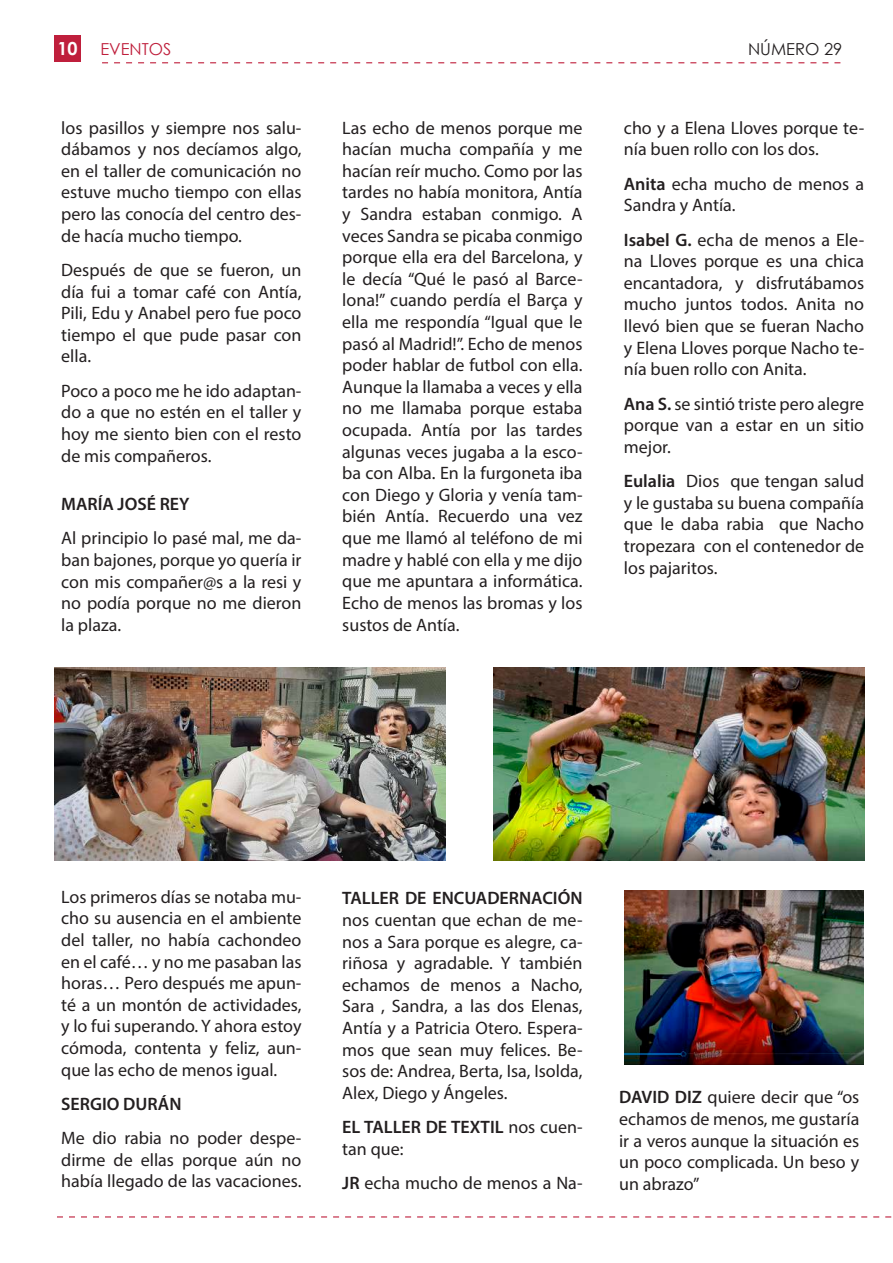
<style>
.page{position:relative;width:893px;height:1263px;background:#fff}
.page>*{position:absolute;margin:0;border:0;box-sizing:border-box;transform-origin:0 0}
.t1{font:18px/21.6px "Myriad Pro";color:#231f20;text-align:justify}
.t2{font:600 18px/21.6px "Myriad Pro";color:#231f20}
.t3{font:700 18px "Century Gothic";color:#fff}
.t4{font:16.5px "Century Gothic";color:#231f20}
.t5{font:16.5px "Century Gothic";color:#bf1f3c}
.s1{font-weight:600}
.s2{font-weight:400}
</style>
<div class="page">
<svg style="left:57px;top:1216px;width:835px;height:1px"></svg>
<svg style="left:102px;top:62px;width:738px;height:1px"></svg>
<div style="left:54px;top:35px;width:27px;height:27px;background:#bf1f3c"></div>
<img style="left:54px;top:667px;width:391px;height:194px">
<img style="left:624px;top:891px;width:240px;height:174px">
<img style="left:494px;top:667px;width:371px;height:194px">
<p class="t3" style="left:58px;top:35px;width:22px">10</p>
<p class="t5" style="left:100px;top:37px;width:73px">EVENTOS</p>
<p class="t4" style="left:748px;top:37px;width:96px">NÚMERO 29</p>
<p class="t1" style="left:61px;top:117px;width:242px">los pasillos y siempre nos salu&shy;dábamos y nos decíamos algo, en el taller de comunicación no estuve mucho tiempo con ellas pero las conocía del centro des&shy;de hacía mucho tiempo.</p>
<p class="t1" style="left:61px;top:259px;width:242px">Después de que se fueron, un día fui a tomar café con Antía, Pili, Edu y Anabel pero fue poco tiempo el que pude pasar con ella.</p>
<p class="t1" style="left:61px;top:380px;width:242px">Poco a poco me he ido adaptan&shy;do a que no estén en el taller y hoy me siento bien con el resto de mis compañeros.</p>
<p class="t2" style="left:61px;top:493px;width:130px">MARÍA JOSÉ REY</p>
<p class="t1" style="left:61px;top:527px;width:242px">Al principio lo pasé mal, me da&shy;ban bajones, porque yo quería ir con mis compañer@s a la resi y no podía porque no me dieron la plaza.</p>
<p class="t1" style="left:342px;top:117px;width:242px">Las echo de menos porque me hacían mucha compañía y me hacían reír mucho. Como por las tardes no había monitora, Antía y Sandra estaban conmigo. A veces Sandra se picaba conmigo porque ella era del Barcelona, y le decía “Qué le pasó al Barce&shy;lona!” cuando perdía el Barça y ella me respondía “Igual que le pasó al Madrid!”. Echo de menos poder hablar de futbol con ella.<br>Aunque la llamaba a veces y ella no me llamaba porque estaba ocupada. Antía por las tardes algunas veces jugaba a la esco&shy;ba con Alba. En la furgoneta iba con Diego y Gloria y venía tam&shy;bién Antía. Recuerdo una vez que me llamó al teléfono de mi madre y hablé con ella y me dijo que me apuntara a informática.<br>Echo de menos las bromas y los sustos de Antía.</p>
<p class="t1" style="left:624px;top:117px;width:242px">cho y a Elena Lloves porque te&shy;nía buen rollo con los dos.</p>
<p class="t1" style="left:624px;top:172px;width:242px"><span class="s1">Anita</span> echa mucho de menos a<br>Sandra y Antía.</p>
<p class="t1" style="left:624px;top:228px;width:242px"><span class="s1">Isabel G.</span> echa de menos a Ele&shy;na Lloves porque es una chica encantadora, y disfrutábamos mucho juntos todos. Anita no llevó bien que se fueran Nacho y Elena Lloves porque Nacho te&shy;nía buen rollo con Anita.</p>
<p class="t1" style="left:624px;top:392px;width:242px"><span class="s1">Ana S.</span> se sintió triste pero alegre porque van a estar en un sitio mejor.</p>
<p class="t1" style="left:624px;top:470px;width:242px"><span class="s1">Eulalia</span> Dios que tengan salud y le gustaba su buena compañía que le daba rabia que Nacho tropezara con el contenedor de los pajaritos.</p>
<p class="t1" style="left:61px;top:886px;width:242px">Los primeros días se notaba mu&shy;cho su ausencia en el ambiente del taller, no había cachondeo en el café… y no me pasaban las horas… Pero después me apun&shy;té a un montón de actividades, y lo fui superando. Y ahora estoy cómoda, contenta y feliz, aun&shy;que las echo de menos igual.</p>
<p class="t2" style="left:61px;top:1092px;width:122px">SERGIO DURÁN</p>
<p class="t1" style="left:61px;top:1127px;width:242px">Me dio rabia no poder despe&shy;dirme de ellas porque aún no había llegado de las vacaciones.</p>
<p class="t2" style="left:342px;top:887px;width:242px">TALLER DE ENCUADERNACIÓN</p>
<p class="t1" style="left:342px;top:909px;width:242px">nos cuentan que echan de me&shy;nos a Sara porque es alegre, ca&shy;riñosa y agradable. Y también echamos de menos a Nacho, Sara , Sandra, a las dos Elenas, Antía y a Patricia Otero. Espera&shy;mos que sean muy felices. Be&shy;sos de: Andrea, Berta, Isa, Isolda, Alex, Diego y Ángeles.</p>
<p class="t2" style="left:342px;top:1116px;width:242px">EL TALLER DE TEXTIL <span class="s2">nos cuen&shy;tan que:</span></p>
<p class="t1" style="left:342px;top:1172px;width:242px"><span class="s1">JR</span> echa mucho de menos a Na-</p>
<p class="t1" style="left:619px;top:1086px;width:242px"><span class="s1">DAVID DIZ</span> quiere decir que “os echamos de menos, me gustaría ir a veros aunque la situación es un poco complicada. Un beso y un abrazo”</p>
</div>
